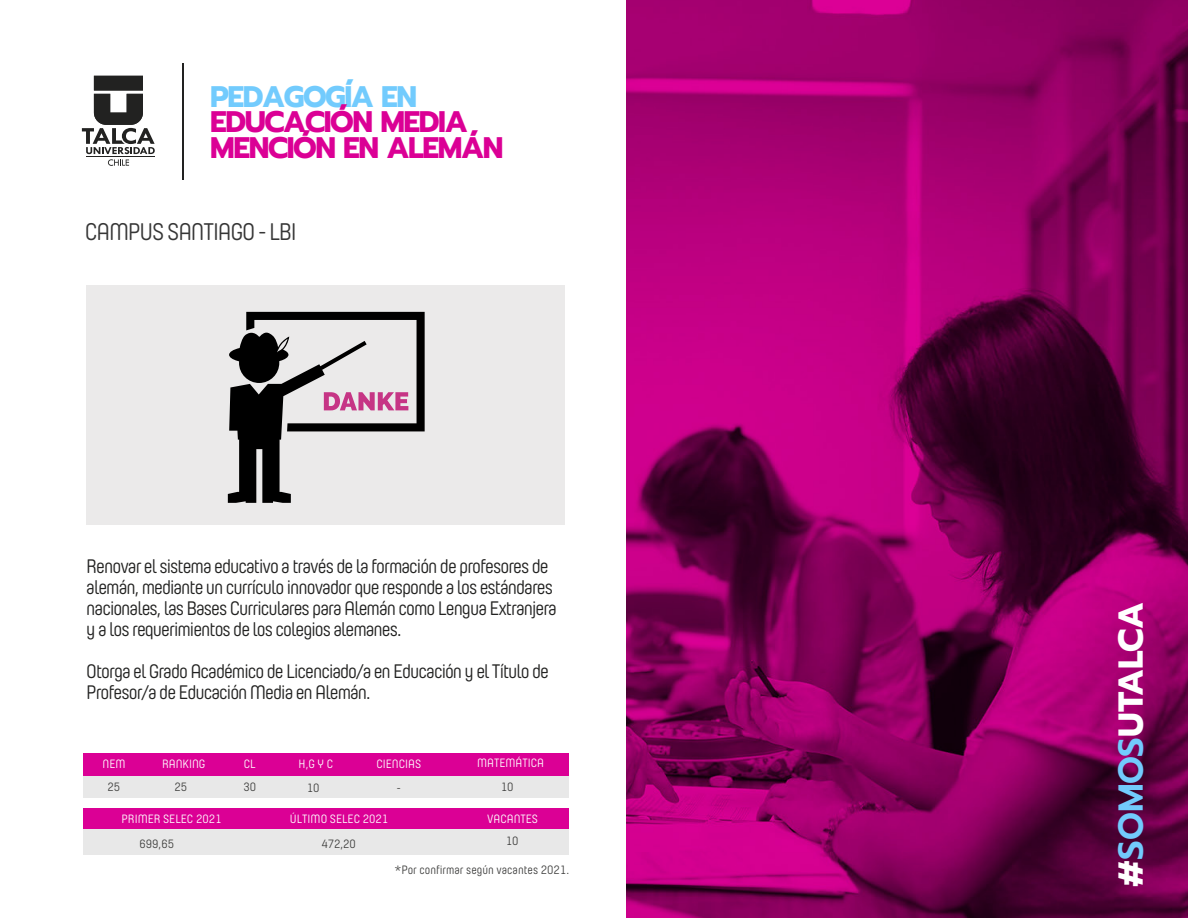
<style>
.page{position:relative;width:1188px;height:918px;background:#fff}
.page>*{position:absolute;margin:0;border:0;box-sizing:border-box;transform-origin:0 0}
.t1{font:700 34.5px "Prompt";letter-spacing:-.025em;color:#fff}
.t2{font:700 29.55px/25.5px "Prompt";letter-spacing:-.05em;color:#db0095}
.t3{font:700 29.55px "Prompt";letter-spacing:-.05em;color:#72cbfd}
.t4{font:24px "Yummo";letter-spacing:-.05em;color:#363636}
.t5{font:19.5px/21px "Yummo";letter-spacing:-.05em;color:#222221}
.t6{font:12.15px "Yummo";color:#3e3e3d}
.t7{font:12px "Yummo";color:#fff}
.t8{font:12px "Yummo";color:#3e3e3d}
.s1{font-weight:600;color:#72cbfd}
</style>
<div class="page">
<div style="left:86px;top:285px;width:479px;height:240px;background:#ebeaea"></div>
<hr style="left:182px;top:63px;width:2px;height:117px;background:#222221">
<svg style="left:82px;top:76px;width:73px;height:90px"></svg>
<hr style="left:86px;top:156px;width:68px;height:1px;background:#222221">
<div style="left:83px;top:753px;width:486px;height:24px;background:#db0095"></div>
<div style="left:83px;top:777px;width:486px;height:21px;background:#e8e8e8"></div>
<div style="left:83px;top:808px;width:486px;height:21px;background:#db0095"></div>
<div style="left:83px;top:830px;width:486px;height:25px;background:#e8e8e8"></div>
<svg style="left:228px;top:312px;width:197px;height:191px"></svg>
<img style="left:626px;top:0;width:562px;height:918px">
<h2 class="t3" style="left:210px;top:74px;width:209px">PEDAGOGÍA EN</h2>
<h2 class="t2" style="left:210px;top:109px;width:295px">EDUCACIÓN MEDIA<br>MENCIÓN EN ALEMÁN</h2>
<p class="t4" style="left:85px;top:215px;width:213px">CAMPUS SANTIAGO - LBI</p>
<p class="t5" style="left:86px;top:554px;width:472px">Renovar el sistema educativo a través de la formación de profesores de alemán, mediante un currículo innovador que responde a los estándares nacionales, las Bases Curriculares para Alemán como Lengua Extranjera y a los requerimientos de los colegios alemanes.</p>
<p class="t5" style="left:86px;top:659px;width:464px">Otorga el Grado Académico de Licenciado/a en Educación y el Título de<br>Profesor/a de Educación Media en Alemán.</p>
<p class="t7" style="left:102px;top:755px;width:25px">NEM</p>
<p class="t7" style="left:162px;top:755px;width:45px">RANKING</p>
<p class="t7" style="left:244px;top:755px;width:13px">CL</p>
<p class="t7" style="left:299px;top:755px;width:36px">H,G Y C</p>
<p class="t7" style="left:377px;top:755px;width:46px">CIENCIAS</p>
<p class="t7" style="left:477px;top:754px;width:68px">MATEMÁTICA</p>
<p class="t8" style="left:107px;top:778px;width:14px">25</p>
<p class="t8" style="left:175px;top:778px;width:14px">25</p>
<p class="t8" style="left:244px;top:779px;width:14px">30</p>
<p class="t8" style="left:307px;top:779px;width:14px">10</p>
<p class="t8" style="left:397px;top:780px;width:5px">-</p>
<p class="t8" style="left:501px;top:779px;width:14px">10</p>
<p class="t7" style="left:122px;top:810px;width:101px">PRIMER SELEC 2021</p>
<p class="t7" style="left:290px;top:810px;width:100px">ÚLTIMO SELEC 2021</p>
<p class="t7" style="left:487px;top:810px;width:53px">VACANTES</p>
<p class="t8" style="left:140px;top:835px;width:36px">699,65</p>
<p class="t8" style="left:321px;top:835px;width:36px">472,20</p>
<p class="t8" style="left:506px;top:832px;width:14px">10</p>
<p class="t6" style="left:395px;top:861px;width:176px">*Por confirmar según vacantes 2021.</p>
<h1 class="t1" style="left:1105px;top:887px;width:286px;rotate:-90deg">#<span class="s1">SOMOS</span>UTALCA</h1>
</div>
